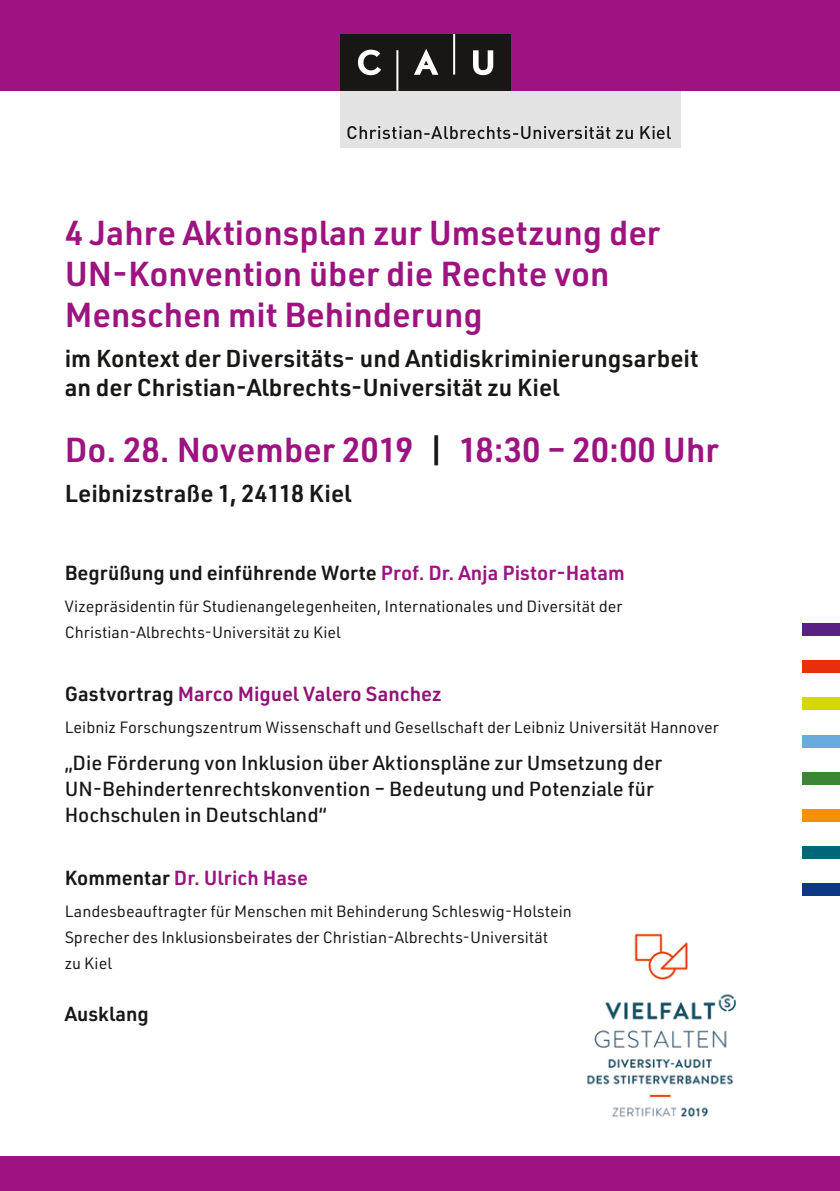
<style>
.page{position:relative;width:840px;height:1191px;background:#fff}
.page>*{position:absolute;margin:0;border:0;box-sizing:border-box;transform-origin:0 0}
.t1{font:600 34px/40.8px "URWDIN";color:#9d1380}
.t2{font:600 24px/28.8px "URWDIN";color:#181716}
.t3{font:500 20px/26px "URWDIN";color:#181716}
.t4{font:600 20px "URWDIN";color:#181716}
.t5{font:600 20px "URWDIN";color:#921277}
.t6{font:600 20px "URWDIN";color:#9d1380}
.t7{font:16px/26px "URWDIN";color:#181716}
.s1{color:#181716}
.s2{color:#9d1380}
</style>
<div class="page">
<div style="left:0;top:0;width:839px;height:91px;background:#9d1380"></div>
<div style="left:0;top:1157px;width:839px;height:34px;background:#9d1380"></div>
<div style="left:340px;top:91px;width:340px;height:56px;background:#e3e3e3"></div>
<svg style="left:347px;top:126px;width:323px;height:13px"></svg>
<div style="left:340px;top:34px;width:170px;height:57px;background:#181716"></div>
<svg style="left:358px;top:50px;width:23px;height:25px"></svg>
<svg style="left:414px;top:49px;width:24px;height:26px"></svg>
<svg style="left:473px;top:50px;width:20px;height:25px"></svg>
<hr style="left:396px;top:50px;width:2px;height:41px;background:#fff">
<hr style="left:453px;top:34px;width:2px;height:41px;background:#fff">
<div style="left:802px;top:623px;width:37px;height:12px;background:#5b2182"></div>
<div style="left:802px;top:660px;width:37px;height:13px;background:#e63009"></div>
<div style="left:802px;top:697px;width:37px;height:13px;background:#d3d800"></div>
<div style="left:802px;top:735px;width:37px;height:12px;background:#68acdf"></div>
<div style="left:802px;top:772px;width:37px;height:12px;background:#3b8635"></div>
<div style="left:802px;top:809px;width:37px;height:12px;background:#f39100"></div>
<div style="left:802px;top:846px;width:37px;height:13px;background:#00677b"></div>
<div style="left:802px;top:883px;width:37px;height:13px;background:#0d3884"></div>
<img style="left:587px;top:933px;width:149px;height:184px">
<h1 class="t1" style="left:65px;top:211px;width:596px">4 Jahre Aktionsplan zur Umsetzung der<br>UN-Konvention über die Rechte von<br>Menschen mit Behinderung</h1>
<h2 class="t2" style="left:65px;top:343px;width:634px">im Kontext der Diversitäts- und Antidiskriminierungsarbeit an der Christian-Albrechts-Universität zu Kiel</h2>
<h1 class="t1" style="left:65px;top:428px;width:655px">Do. 28. November 2019 <span class="s1">|</span> 18:30 – 20:00 Uhr</h1>
<h2 class="t2" style="left:65px;top:478px;width:288px">Leibnizstraße 1, 24118 Kiel</h2>
<p class="t4" style="left:65px;top:559px;width:561px">Begrüßung und einführende Worte <span class="s2">Prof. Dr. Anja Pistor-Hatam</span></p>
<p class="t7" style="left:65px;top:592px;width:559px">Vizepräsidentin für Studienangelegenheiten, Internationales und Diversität der<br>Christian-Albrechts-Universität zu Kiel</p>
<p class="t5" style="left:65px;top:680px;width:378px"><span class="s1">Gastvortrag</span> Marco Miguel Valero Sanchez</p>
<p class="t7" style="left:65px;top:713px;width:655px">Leibniz Forschungszentrum Wissenschaft und Gesellschaft der Leibniz Universität Hannover</p>
<p class="t3" style="left:65px;top:749px;width:598px">„Die Förderung von Inklusion über Aktionspläne zur Umsetzung der<br>UN-Behindertenrechtskonvention – Bedeutung und Potenziale für<br>Hochschulen in Deutschland“</p>
<p class="t6" style="left:65px;top:864px;width:245px"><span class="s1">Kommentar</span> Dr. Ulrich Hase</p>
<p class="t7" style="left:65px;top:897px;width:508px">Landesbeauftragter für Menschen mit Behinderung Schleswig-Holstein<br>Sprecher des Inklusionsbeirates der Christian-Albrechts-Universität<br>zu Kiel</p>
<p class="t4" style="left:65px;top:1000px;width:86px">Ausklang</p>
</div>
